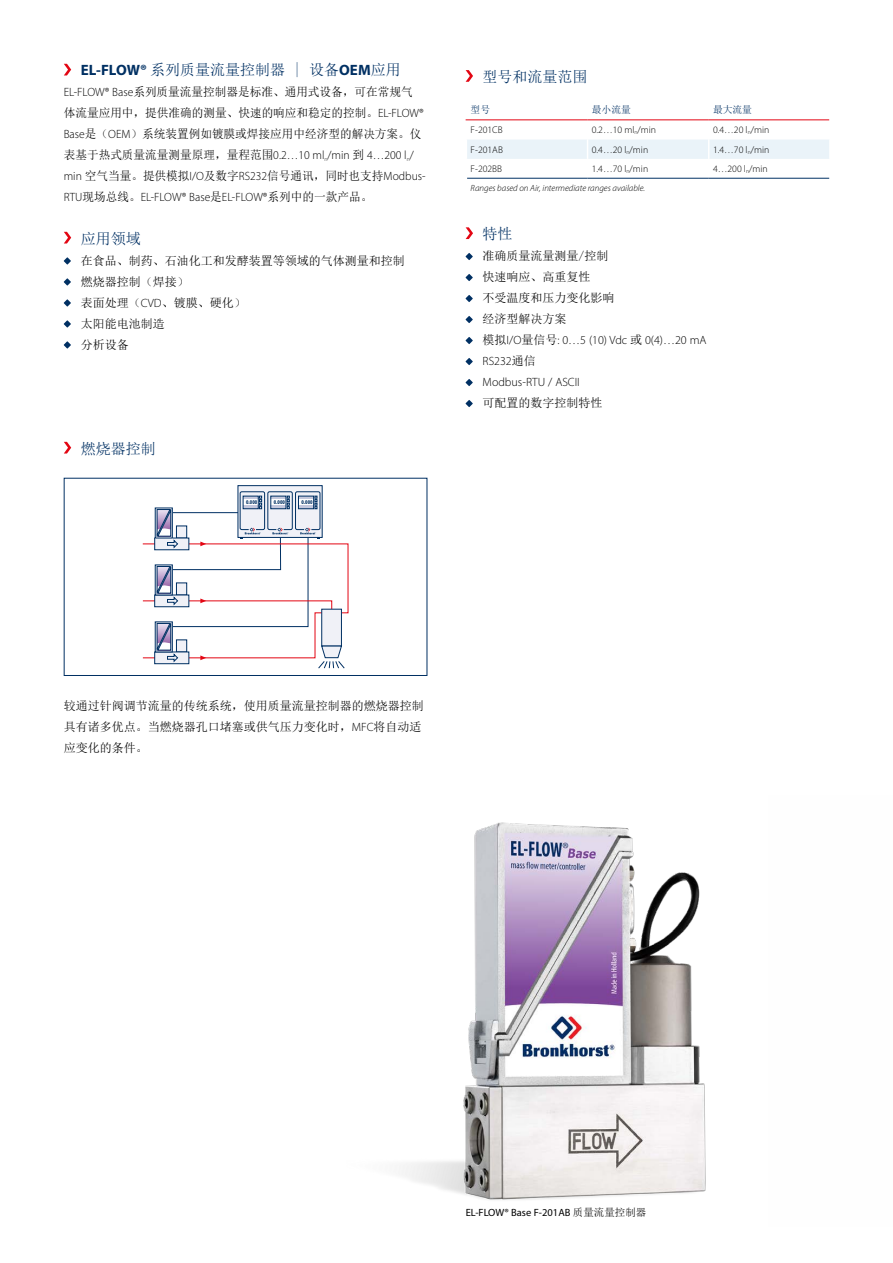
<style>
.page{position:relative;width:893px;height:1263px;background:#fff}
.page>*{position:absolute;margin:0;border:0;box-sizing:border-box;transform-origin:0 0}
.t1{font:15px "Sim Sun";color:#003063}
.t2{font:12px/21px "Sim Sun";color:#000}
.t3{font:300 12px/21px "Myriad Pro";color:#000}
.t4{font:10.5px "Myriad Pro";color:#000}
.t5{font:300 9.75px "Myriad Pro";color:#000}
.t6{font:9.75px "Sim Sun";color:#003063}
.t7{font:italic 300 9px "Myriad Pro";color:#000}
.t8{font:700 condensed 5.7px "Myriad Pro";color:#003063}
.s1{font-family:"Myriad Pro";font-weight:700}
.s2{font-family:"Myriad Pro";font-weight:300}
.s3{font-family:"Sim Sun";font-weight:400}
.s4{font-family:"Sim Sun"}
</style>
<div class="page">
<div style="left:238px;top:486px;width:84px;height:51px;background:linear-gradient(to right,#f0f1f7,#eceef4)"></div>
<div style="left:238px;top:485px;width:84px;height:53px;border:1px solid #003063"></div>
<div style="left:240px;top:492px;width:25px;height:38px;border:1px solid #003063;border-radius:2px"></div>
<div style="left:268px;top:492px;width:24px;height:38px;border:1px solid #003063;border-radius:2px"></div>
<div style="left:295px;top:492px;width:25px;height:38px;border:1px solid #003063;border-radius:2px"></div>
<svg style="left:143px;top:496px;width:205px;height:173px"></svg>
<div style="left:64px;top:478px;width:363px;height:198px;border:1px solid #003063"></div>
<img style="left:402px;top:822px;width:304px;height:378px">
<svg style="left:64px;top:64px;width:7px;height:11px"></svg>
<svg style="left:64px;top:232px;width:7px;height:11px"></svg>
<svg style="left:64px;top:257px;width:7px;height:8px"></svg>
<svg style="left:64px;top:278px;width:7px;height:8px"></svg>
<svg style="left:64px;top:299px;width:7px;height:8px"></svg>
<svg style="left:64px;top:320px;width:7px;height:8px"></svg>
<svg style="left:64px;top:341px;width:7px;height:8px"></svg>
<svg style="left:64px;top:442px;width:7px;height:11px"></svg>
<svg style="left:466px;top:70px;width:7px;height:12px"></svg>
<svg style="left:466px;top:119px;width:364px;height:60px"></svg>
<hr style="left:466px;top:119px;width:122px;height:1px;background:#e30613">
<hr style="left:588px;top:119px;width:121px;height:1px;background:#e30613">
<hr style="left:709px;top:119px;width:120px;height:1px;background:#e30613">
<hr style="left:467px;top:178px;width:121px;height:1px;background:#003063">
<hr style="left:588px;top:178px;width:121px;height:1px;background:#003063">
<hr style="left:709px;top:178px;width:120px;height:1px;background:#003063">
<svg style="left:466px;top:227px;width:7px;height:12px"></svg>
<svg style="left:466px;top:253px;width:7px;height:7px"></svg>
<svg style="left:466px;top:274px;width:7px;height:7px"></svg>
<svg style="left:466px;top:295px;width:7px;height:7px"></svg>
<svg style="left:466px;top:316px;width:7px;height:7px"></svg>
<svg style="left:466px;top:337px;width:7px;height:7px"></svg>
<svg style="left:466px;top:358px;width:7px;height:7px"></svg>
<svg style="left:466px;top:379px;width:7px;height:7px"></svg>
<svg style="left:466px;top:400px;width:7px;height:7px"></svg>
<p class="t1" style="left:81px;top:63px;width:321px"><span class="s1">EL-FLOW®</span> 系列质量流量控制器 | 设备<span class="s1">OEM</span>应用</p>
<p class="t2" style="left:64px;top:82px;width:363px"><span class="s2">EL-FLOW® Base</span>系列质量流量控制器是标准、通用式设备，可在常规气体流量应用中，提供准确的测量、快速的响应和稳定的控制。<span class="s2">EL-FLOW® Base</span>是（<span class="s2">OEM</span>）系统装置例如镀膜或焊接应用中经济型的解决方案。仪表基于热式质量流量测量原理，量程范围<span class="s2">0.2…10 ml</span><sub>n</sub><span class="s2">/min</span> 到 <span class="s2">4…200 l</span><sub>n</sub><span class="s2">/ min</span> 空气当量。提供模拟<span class="s2">I/O</span>及数字<span class="s2">RS232</span>信号通讯，同时也支持<span class="s2">Modbus-</span></p>
<p class="t3" style="left:64px;top:187px;width:310px">RTU<span class="s3">现场总线。</span>EL-FLOW® Base<span class="s3">是</span>EL-FLOW®<span class="s3">系列中的一款产品。</span></p>
<p class="t1" style="left:81px;top:231px;width:61px">应用领域</p>
<p class="t2" style="left:81px;top:250px;width:326px">在食品、制药、石油化工和发酵装置等领域的气体测量和控制燃烧器控制（焊接）<br>表面处理（<span class="s2">CVD</span>、镀膜、硬化）<br>太阳能电池制造<br>分析设备</p>
<p class="t1" style="left:81px;top:441px;width:77px">燃烧器控制</p>
<p class="t8" style="left:246px;top:498px;width:13px">0.000</p>
<p class="t8" style="left:274px;top:498px;width:13px">0.000</p>
<p class="t8" style="left:301px;top:498px;width:13px">0.000</p>
<p class="t1" style="left:483px;top:69px;width:106px">型号和流量范围</p>
<p class="t6" style="left:471px;top:105px;width:21px">型号</p>
<p class="t6" style="left:592px;top:105px;width:40px">最小流量</p>
<p class="t6" style="left:713px;top:105px;width:40px">最大流量</p>
<p class="t5" style="left:471px;top:124px;width:34px">F-201CB</p>
<p class="t5" style="left:592px;top:124px;width:66px">0.2…10 ml<sub>n</sub>/min</p>
<p class="t5" style="left:713px;top:124px;width:58px">0.4…20 l<sub>n</sub>/min</p>
<p class="t5" style="left:471px;top:143px;width:34px">F-201AB</p>
<p class="t5" style="left:592px;top:143px;width:58px">0.4…20 l<sub>n</sub>/min</p>
<p class="t5" style="left:713px;top:143px;width:58px">1.4…70 l<sub>n</sub>/min</p>
<p class="t5" style="left:471px;top:163px;width:33px">F-202BB</p>
<p class="t5" style="left:592px;top:163px;width:58px">1.4…70 l<sub>n</sub>/min</p>
<p class="t5" style="left:713px;top:163px;width:56px">4…200 l<sub>n</sub>/min</p>
<p class="t7" style="left:471px;top:182px;width:176px">Ranges based on Air, intermediate ranges available.</p>
<p class="t1" style="left:483px;top:226px;width:31px">特性</p>
<p class="t2" style="left:483px;top:245px;width:134px">准确质量流量测量/控制快速响应、高重复性<br>不受温度和压力变化影响经济型解决方案</p>
<p class="t3" style="left:483px;top:329px;width:225px"><span class="s3">模拟</span>I/O<span class="s3">量信号</span>: 0…5 (10) Vdc <span class="s3">或</span> 0(4)…20 mA<br>RS232<span class="s3">通信<br></span>Modbus-RTU / ASCII</p>
<p class="t2" style="left:483px;top:392px;width:121px">可配置的数字控制特性</p>
<p class="t2" style="left:64px;top:695px;width:362px">较通过针阀调节流量的传统系统，使用质量流量控制器的燃烧器控制具有诸多优点。当燃烧器孔口堵塞或供气压力变化时，<span class="s2">MFC</span>将自动适应变化的条件。</p>
<p class="t4" style="left:466px;top:1206px;width:182px">EL-FLOW® Base F-201AB <span class="s4">质量流量控制器</span></p>
</div>
